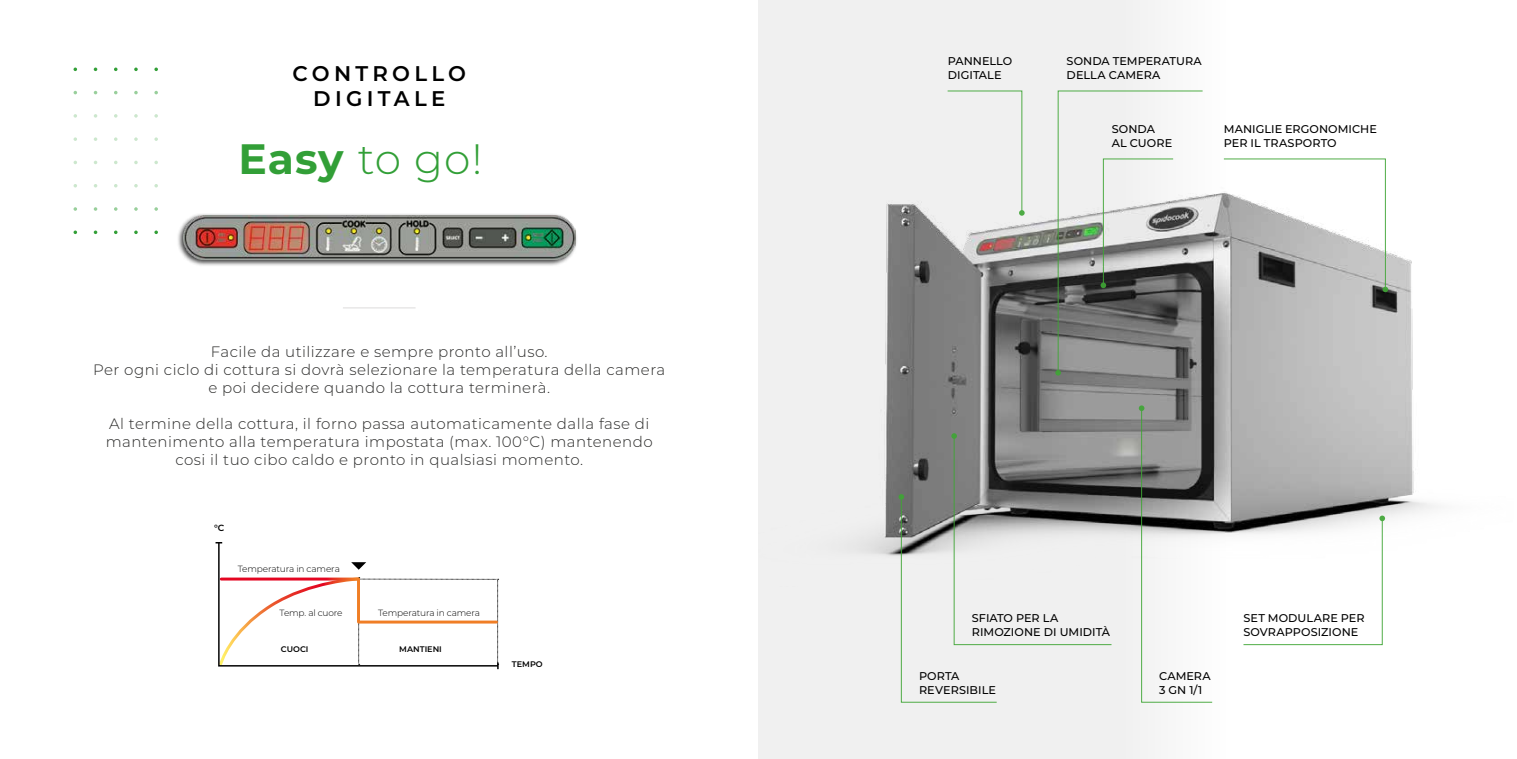
<style>
.page{position:relative;width:1517px;height:759px;background:#fff}
.page>*{position:absolute;margin:0;border:0;box-sizing:border-box;transform-origin:0 0}
.t1{font:300 42.38px "Montserrat";color:#329f37}
.t2{font:600 21.25px/25.5px "Montserrat";letter-spacing:.2em;color:#000;text-align:center}
.t3{font:300 15px/18px "Montserrat";letter-spacing:.03em;color:#282827;text-align:center}
.t4{font:500 11.25px/13.8px "Montserrat";letter-spacing:.005em;color:#000}
.t5{font:300 9px "Montserrat";letter-spacing:-.015em;color:#000}
.t6{font:600 9px "Montserrat";color:#000}
.t7{font:600 8.12px "Montserrat";color:#000}
.s1{font-weight:700}
</style>
<div class="page">
<div style="left:758px;top:0;width:759px;height:758px;background:linear-gradient(to right,#ebebeb,#fff)"></div>
<hr style="left:343px;top:307px;width:72px;height:1px;background:#e3e2e2">
<div style="left:176px;top:213px;width:401px;height:53px;background:#000;opacity:.75"></div>
<img style="left:183px;top:215px;width:392px;height:44px">
<img style="left:817px;top:193px;width:606px;height:453px">
<svg style="left:1138px;top:405px;width:75px;height:297px"></svg>
<svg style="left:1242px;top:515px;width:143px;height:130px"></svg>
<svg style="left:898px;top:433px;width:214px;height:269px"></svg>
<div style="left:946px;top:90px;width:78px;height:126px;background:#f0f0f0"></div>
<svg style="left:1223px;top:158px;width:165px;height:134px"></svg>
<svg style="left:1055px;top:90px;width:148px;height:285px"></svg>
<svg style="left:215px;top:542px;width:284px;height:127px"></svg>
<svg style="left:74px;top:67px;width:3px;height:4px"></svg>
<svg style="left:94px;top:67px;width:3px;height:4px"></svg>
<svg style="left:134px;top:67px;width:4px;height:4px"></svg>
<svg style="left:154px;top:67px;width:4px;height:4px"></svg>
<svg style="left:94px;top:114px;width:3px;height:4px"></svg>
<svg style="left:134px;top:114px;width:4px;height:4px"></svg>
<svg style="left:154px;top:114px;width:4px;height:4px"></svg>
<svg style="left:134px;top:161px;width:4px;height:3px"></svg>
<svg style="left:74px;top:207px;width:3px;height:4px"></svg>
<svg style="left:94px;top:207px;width:3px;height:4px"></svg>
<svg style="left:114px;top:207px;width:3px;height:4px"></svg>
<svg style="left:134px;top:207px;width:4px;height:4px"></svg>
<svg style="left:154px;top:207px;width:4px;height:4px"></svg>
<svg style="left:134px;top:91px;width:4px;height:3px"></svg>
<svg style="left:154px;top:91px;width:4px;height:3px"></svg>
<svg style="left:94px;top:137px;width:3px;height:4px"></svg>
<svg style="left:134px;top:137px;width:4px;height:4px"></svg>
<svg style="left:154px;top:137px;width:4px;height:4px"></svg>
<svg style="left:74px;top:230px;width:3px;height:4px"></svg>
<svg style="left:94px;top:230px;width:3px;height:4px"></svg>
<svg style="left:114px;top:230px;width:3px;height:4px"></svg>
<svg style="left:134px;top:230px;width:4px;height:4px"></svg>
<svg style="left:154px;top:230px;width:4px;height:4px"></svg>
<h2 class="t2" style="left:293px;top:60px;width:175px">CONTROLLO<br>DIGITALE</h2>
<h1 class="t1" style="left:238px;top:130px;width:245px"><span class="s1">Easy</span> to go!</h1>
<p class="t3" style="left:93px;top:342px;width:574px">Facile da utilizzare e sempre pronto all’uso.<br>Per ogni ciclo di cottura si dovrà selezionare la temperatura della camera e poi decidere quando la cottura terminerà.</p>
<p class="t3" style="left:106px;top:414px;width:548px">Al termine della cottura, il forno passa automaticamente dalla fase di mantenimento alla temperatura impostata (max. 100°C) mantenendo cosi il tuo cibo caldo e pronto in qualsiasi momento.</p>
<p class="t6" style="left:214px;top:521px;width:12px">°C</p>
<p class="t5" style="left:238px;top:563px;width:104px">Temperatura in camera</p>
<p class="t5" style="left:280px;top:606px;width:64px">Temp. al cuore</p>
<p class="t5" style="left:378px;top:606px;width:104px">Temperatura in camera</p>
<p class="t7" style="left:281px;top:643px;width:29px">CUOCI</p>
<p class="t7" style="left:399px;top:643px;width:44px">MANTIENI</p>
<p class="t7" style="left:512px;top:658px;width:32px">TEMPO</p>
<p class="t4" style="left:947px;top:54px;width:66px">PANNELLO<br>DIGITALE</p>
<p class="t4" style="left:1066px;top:54px;width:137px">SONDA TEMPERATURA<br>DELLA CAMERA</p>
<p class="t4" style="left:1112px;top:122px;width:62px">SONDA<br>AL CUORE</p>
<p class="t4" style="left:1224px;top:122px;width:155px">MANIGLIE ERGONOMICHE<br>PER IL TRASPORTO</p>
<p class="t4" style="left:972px;top:611px;width:140px">SFIATO PER LA<br>RIMOZIONE DI UMIDITÀ</p>
<p class="t4" style="left:919px;top:668px;width:78px">PORTA<br>REVERSIBILE</p>
<p class="t4" style="left:1159px;top:668px;width:53px">CAMERA<br>3 GN 1/1</p>
<p class="t4" style="left:1243px;top:611px;width:123px">SET MODULARE PER<br>SOVRAPPOSIZIONE</p>
</div>
